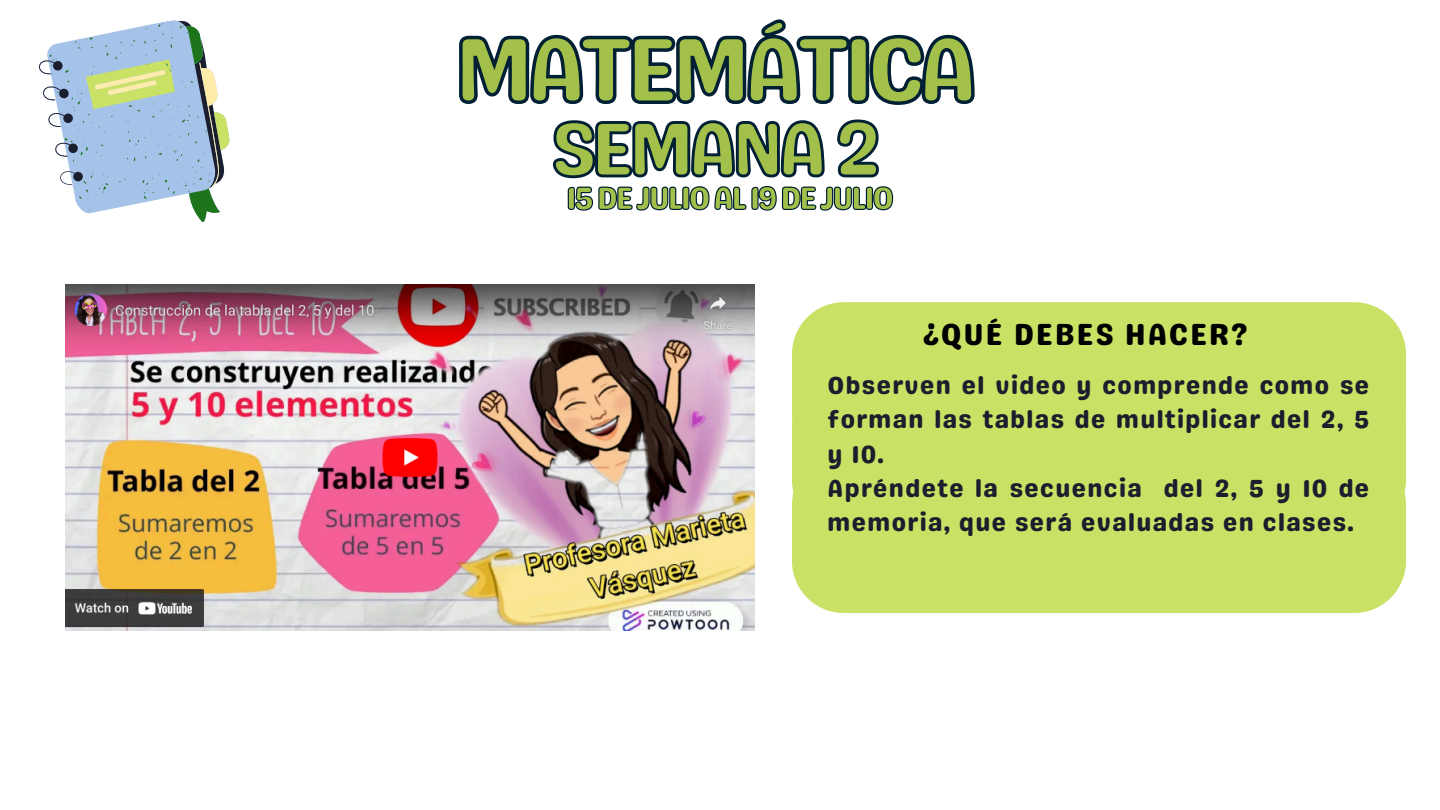
<style>
.page{position:relative;width:1440px;height:810px;background:#fff}
.page>*{position:absolute;margin:0;border:0;box-sizing:border-box;transform-origin:0 0}
.t1{font:93.3px "Genty Sans";letter-spacing:-.085em;color:#a3c14a}
.t2{font:77.2px "Genty Sans";letter-spacing:-.085em;color:#a3c14a}
.t3{font:32px "Genty Sans";letter-spacing:-.085em;color:#a3c14a}
.t4{font:30.4px "Genty Sans";letter-spacing:.055em;color:#000}
.t5{font:24.7px/34.4px "Genty Sans";letter-spacing:.055em;color:#1a1e2d;text-align:justify}
</style>
<div class="page">
<svg style="left:39px;top:20px;width:191px;height:203px"></svg>
<img style="left:66px;top:284px;width:688px;height:347px">
<div style="left:792px;top:532px;width:614px;height:81px;background:#c9e265"></div>
<div style="left:792px;top:302px;width:614px;height:70px;background:#c9e265"></div>
<div style="left:792px;top:372px;width:614px;height:160px;background:#c9e265"></div>
<svg style="left:552px;top:119px;width:327px;height:60px"></svg>
<svg style="left:459px;top:19px;width:514px;height:86px"></svg>
<svg style="left:567px;top:186px;width:327px;height:166px"></svg>
<h1 class="t1" style="left:454px;top:14px;width:526px">MATEMÁTICA</h1>
<h2 class="t2" style="left:550px;top:103px;width:333px">SEMANA 2</h2>
<p class="t3" style="left:566px;top:179px;width:330px">15 DE JULIO AL 19 DE JULIO</p>
<h2 class="t4" style="left:924px;top:316px;width:325px">¿QUÉ DEBES HACER?</h2>
<p class="t5" style="left:828px;top:368px;width:543px">Observen el video y comprende como se forman las tablas de multiplicar del 2, 5 y 10.</p>
<h1 class="t5" style="left:828px;top:471px;width:543px">Apréndete la secuencia del 2, 5 y 10 de memoria, que será evaluadas en clases.</h1>
</div>
